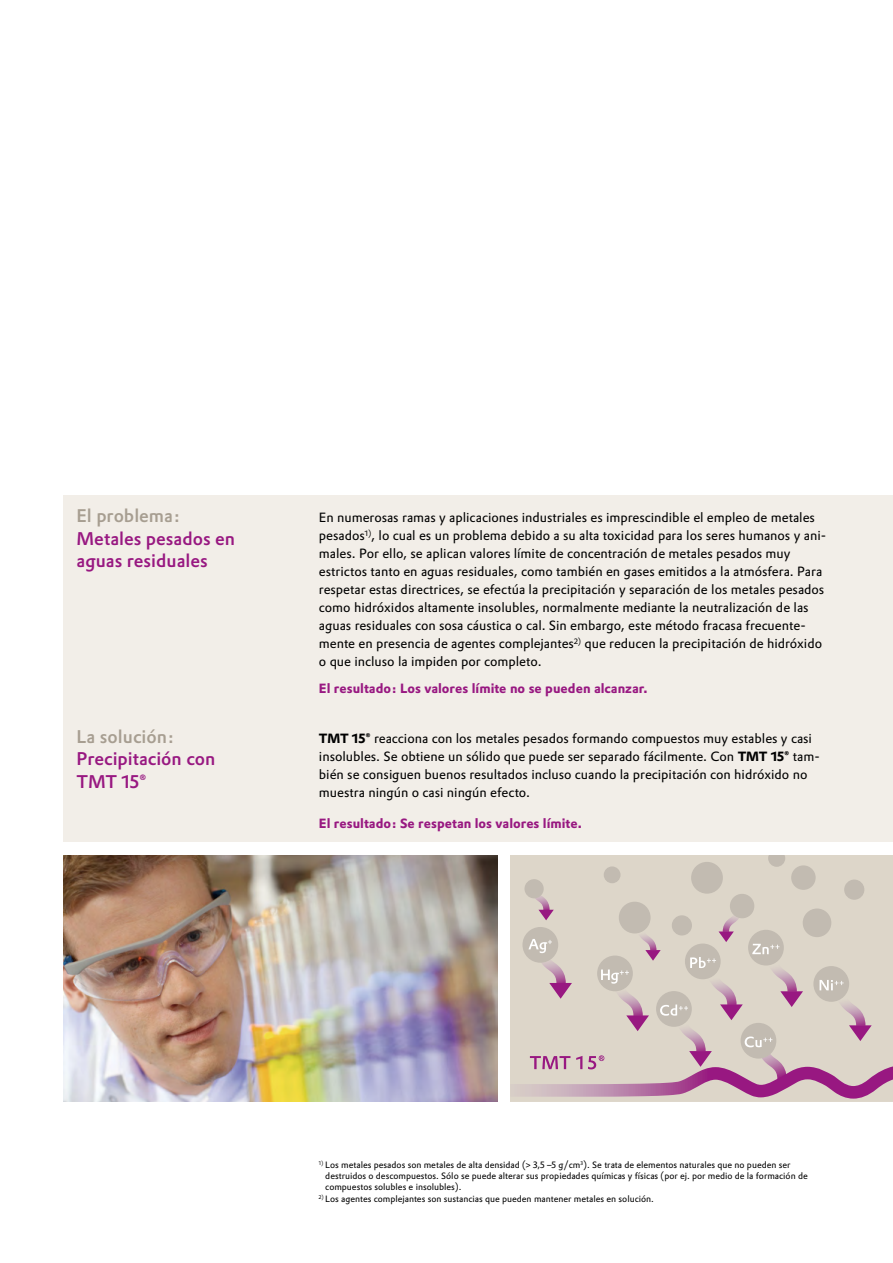
<style>
.page{position:relative;width:893px;height:1263px;background:#fff}
.page>*{position:absolute;margin:0;border:0;box-sizing:border-box;transform-origin:0 0}
._12_Copy_Prokyon_12{font:500 18px/22.5px "Evonik Prokyon";color:#981881}
._12_Copy_Prokyon_12-2{font:500 18px "Evonik Prokyon";color:#a79e91}
._08_Copy_Prokyon_8_7{font:13.2px/18px "Evonik Prokyon";color:#000}
._08_Copy_Prokyon_8_7-2{font:700 13.2px "Evonik Prokyon";color:#981881}
._06_Prokyon_6_7_5{font:9px/11.2px "Evonik Prokyon";color:#000}
.s1{font-weight:700}
</style>
<div class="page">
<div style="left:64px;top:495px;width:829px;height:347px;background:#f2eee8"></div>
<img style="left:64px;top:855px;width:433px;height:247px">
<div style="left:510px;top:855px;width:383px;height:247px;background:#ddd6c9"></div>
<div style="left:524px;top:879px;width:20px;height:19px;background:#c2bbb1;border-radius:50%"></div>
<div style="left:691px;top:862px;width:32px;height:32px;background:#c2bbb1;border-radius:50%"></div>
<svg style="left:768px;top:855px;width:17px;height:12px"></svg>
<div style="left:791px;top:865px;width:25px;height:25px;background:#c2bbb1;border-radius:50%"></div>
<div style="left:844px;top:879px;width:20px;height:21px;background:#c2bbb1;border-radius:50%"></div>
<div style="left:604px;top:866px;width:16px;height:17px;background:#c2bbb1;border-radius:50%"></div>
<svg style="left:510px;top:887px;width:383px;height:211px;background:#d4c5c1"></svg>
<p class="_12_Copy_Prokyon_12-2" style="left:77px;top:501px;width:105px">El problema:</p>
<p class="_12_Copy_Prokyon_12" style="left:77px;top:526px;width:160px">Metales pesados en</p>
<p class="_12_Copy_Prokyon_12" style="left:77px;top:548px;width:133px">aguas residuales</p>
<p class="_12_Copy_Prokyon_12-2" style="left:77px;top:722px;width:99px">La solución:</p>
<p class="_12_Copy_Prokyon_12" style="left:77px;top:746px;width:140px">Precipitación con<br>TMT 15®</p>
<p class="_08_Copy_Prokyon_8_7" style="left:319px;top:508px;width:509px">En numerosas ramas y aplicaciones industriales es imprescindible el empleo de metales pesados<sup>1)</sup>, lo cual es un problema debido a su alta toxicidad para los seres humanos y ani&shy;males. Por ello, se aplican valores límite de concentración de metales pesados muy estrictos tanto en aguas residuales, como también en gases emitidos a la atmósfera. Para respetar estas directrices, se efectúa la precipitación y separación de los metales pesados como hidróxidos altamente insolubles, normalmente mediante la neutralización de las aguas residuales con sosa cáustica o cal. Sin embargo, este método fracasa frecuente&shy;mente en presencia de agentes complejantes<sup>2)</sup> que reducen la precipitación de hidróxido o que incluso la impiden por completo.</p>
<p class="_08_Copy_Prokyon_8_7-2" style="left:319px;top:678px;width:330px">El resultado: Los valores límite no se pueden alcanzar.</p>
<p class="_08_Copy_Prokyon_8_7" style="left:319px;top:728px;width:502px"><span class="s1">TMT 15®</span> reacciona con los metales pesados formando compuestos muy estables y casi insolubles. Se obtiene un sólido que puede ser separado fácilmente. Con <span class="s1">TMT 15®</span> tam&shy;bién se consiguen buenos resultados incluso cuando la precipitación con hidróxido no muestra ningún o casi ningún efecto.</p>
<p class="_08_Copy_Prokyon_8_7-2" style="left:319px;top:813px;width:264px">El resultado: Se respetan los valores límite.</p>
<p class="_06_Prokyon_6_7_5" style="left:325px;top:1158px;width:484px;text-indent:-6px"><sup>1)</sup> Los metales pesados son metales de alta densidad (&gt; 3,5 –5 g/cm<sup>3</sup>). Se trata de elementos naturales que no pueden ser destruidos o descompuestos. Sólo se puede alterar sus propiedades químicas y físicas (por ej. por medio de la formación de compuestos solubles e insolubles).</p>
<p class="_06_Prokyon_6_7_5" style="left:319px;top:1192px;width:336px"><sup>2)</sup> Los agentes complejantes son sustancias que pueden mantener metales en solución.</p>
</div>
